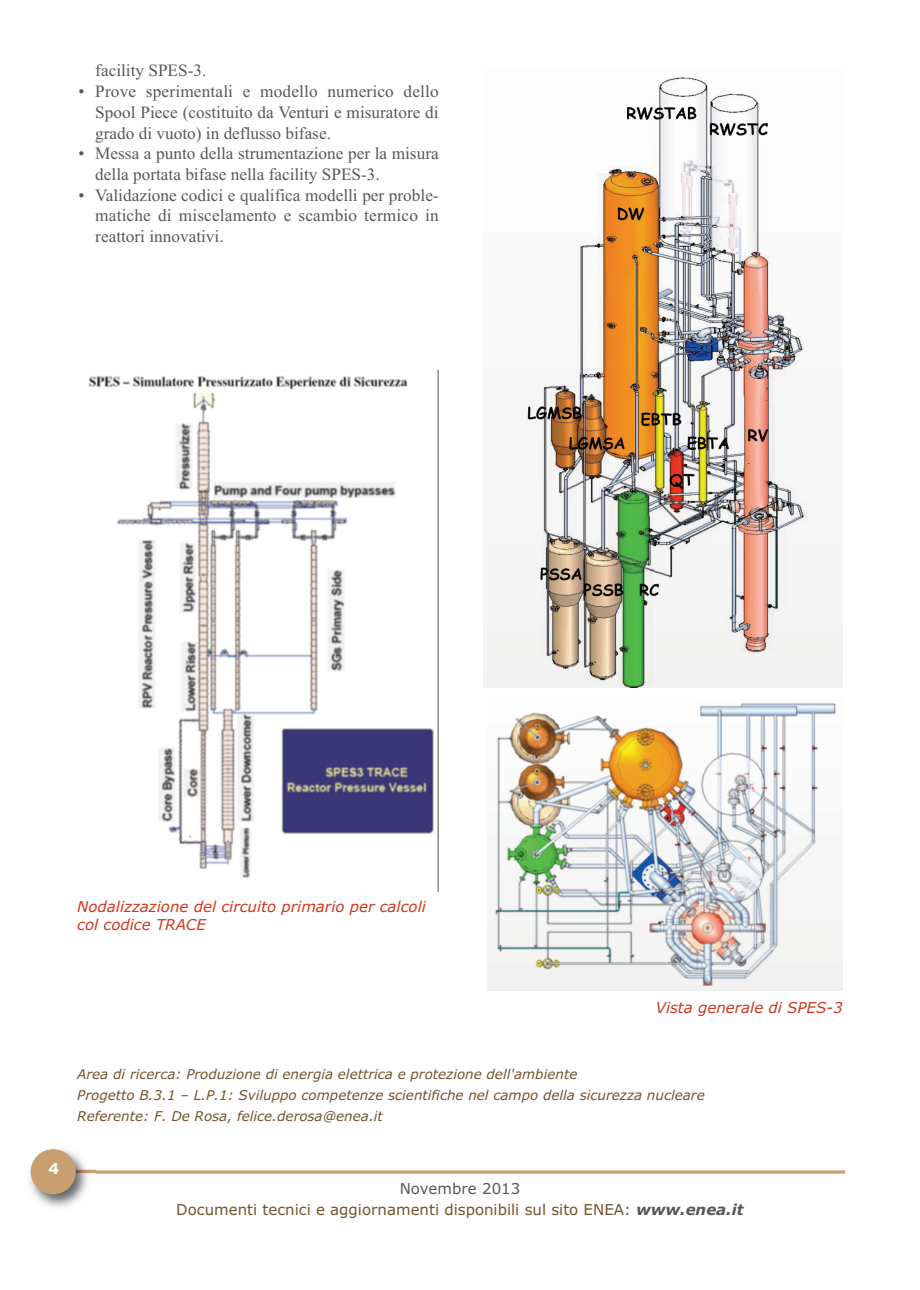
<style>
.page{position:relative;width:920px;height:1290px;background:#fff}
.page>*{position:absolute;margin:0;border:0;box-sizing:border-box;transform-origin:0 0}
.t1{font:17.25px/20.7px "Times New Roman";color:#57585a;text-align:justify}
.t2{font:italic 15px/18px "Verdana";color:#d2361d}
.t3{font:15px/20.9px "Verdana";color:#73542c;text-align:center}
.t4{font:15px "Verdana Bold OTF";color:#fff}
.t5{font:italic 13.5px/21px "Verdana";color:#73542c}
.s1{color:#57585a}
.s2{font-weight:700;font-style:italic;color:#57585a}
</style>
<div class="page">
<img style="left:29px;top:1149px;width:67px;height:59px">
<div style="left:31px;top:1149px;width:45px;height:45px;background:#c89f70;border-radius:50%"></div>
<img style="left:487px;top:703px;width:355px;height:287px">
<img style="left:484px;top:77px;width:358px;height:611px">
<img style="left:88px;top:371px;width:351px;height:521px">
<p class="t1" style="left:95px;top:60px;width:113px">facility SPES-3.</p>
<p class="t1" style="left:95px;top:81px;width:345px;text-indent:-17px">• Prove sperimentali e modello numerico dello Spool Piece (costituito da Venturi e misuratore di grado di vuoto) in deflusso bifase.</p>
<p class="t1" style="left:95px;top:143px;width:345px;text-indent:-17px">• Messa a punto della strumentazione per la misura della portata bifase nella facility SPES-3.</p>
<p class="t1" style="left:95px;top:184px;width:345px;text-indent:-17px">• Validazione codici e qualifica modelli per proble&shy;matiche di miscelamento e scambio termico in reattori innovativi.</p>
<p class="t2" style="left:77px;top:898px;width:350px">Nodalizzazione del circuito primario per calcoli col codice TRACE</p>
<p class="t2" style="left:656px;top:999px;width:188px">Vista generale di SPES-3</p>
<p class="t4" style="left:49px;top:1160px;width:12px">4</p>
<p class="t5" style="left:77px;top:1064px;width:629px">Area di ricerca: Produzione di energia elettrica e protezione dell'ambiente<br>Progetto B.3.1 – L.P.1: Sviluppo competenze scientifiche nel campo della sicurezza nucleare<br>Referente: F. De Rosa, felice.derosa@enea.it</p>
<p class="t3" style="left:176px;top:1178px;width:569px"><span class="s1">Novembre 2013<br></span>Documenti tecnici e aggiornamenti disponibili sul sito ENEA: <span class="s2">www.enea.it</span></p>
</div>
